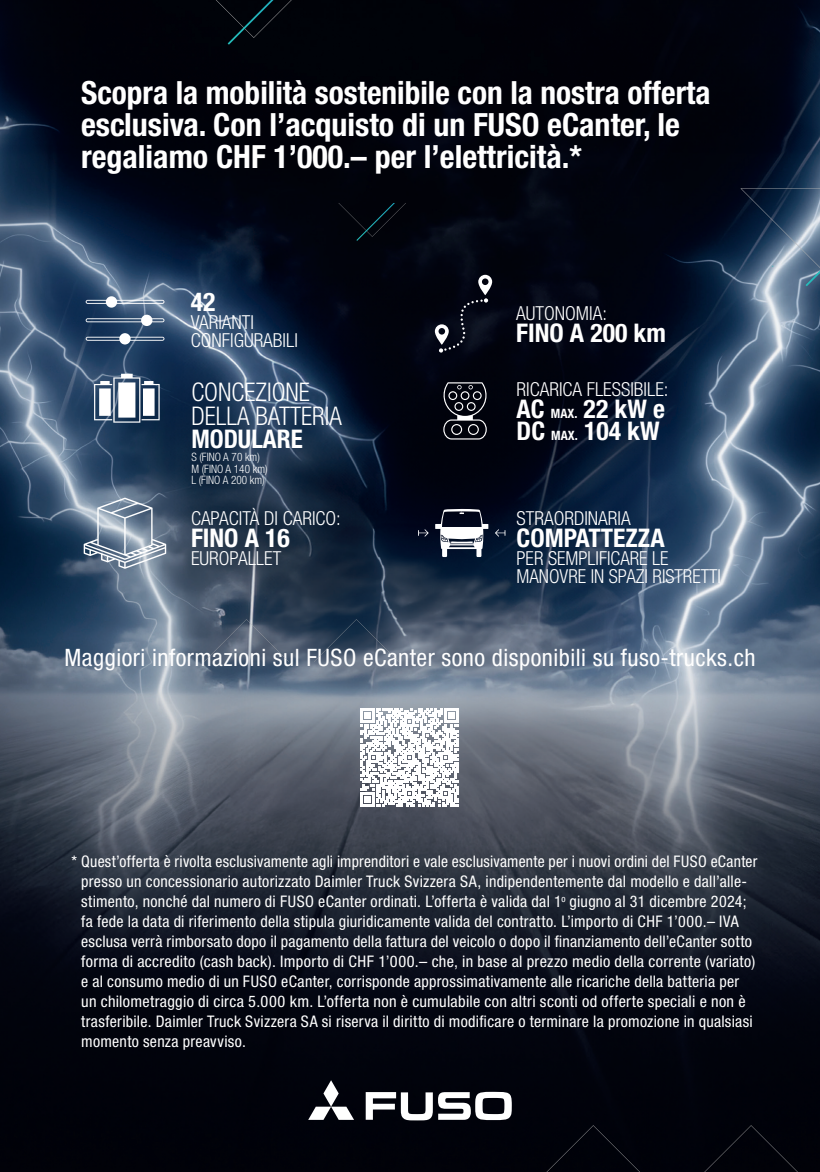
<style>
.page{position:relative;width:820px;height:1172px;background:#fff}
.page>*{position:absolute;margin:0;border:0;box-sizing:border-box;transform-origin:0 0}
.t1{font:700 condensed 120px "Helvetica Neue LT Std";color:#fff}
.t2{font:700 condensed 32px/32px "Helvetica Neue LT Std";color:#fff}
.t3{font:700 condensed 25.8px/21.8px "Helvetica Neue LT Std";color:#fff}
.t4{font:300 condensed 25.8px/24.4px "Helvetica Neue LT Std";color:#fff}
.t5{font:condensed 24px "Helvetica Neue LT Std";letter-spacing:.02em;color:#fff}
.t6{font:300 condensed 19.2px/18px "Helvetica Neue LT Std";color:#fff}
.t7{font:condensed 16px/20px "Helvetica Neue LT Std";letter-spacing:.02em;color:#fff}
.t8{font:300 condensed 11.6px/11.6px "Helvetica Neue LT Std";color:#fff}
.s1{font-size:12.8px}
</style>
<div class="page">
<img style="left:0;top:0;width:820px;height:1171px">
<div style="left:520px;top:1124px;width:147px;height:47px;background:#00020a"></div>
<div style="left:189px;top:0;width:129px;height:45px;background:#000309"></div>
<svg style="left:361px;top:708px;width:98px;height:98px"></svg>
<svg style="left:308px;top:1064px;width:46px;height:55px"></svg>
<svg style="left:366px;top:1075px;width:146px;height:45px"></svg>
<svg style="left:740px;top:188px;width:80px;height:98px;background:#475e77"></svg>
<svg style="left:204px;top:619px;width:85px;height:42px;background:#515f72"></svg>
<svg style="left:314px;top:619px;width:85px;height:42px;background:#36485e"></svg>
<svg style="left:418px;top:509px;width:87px;height:48px"></svg>
<svg style="left:86px;top:296px;width:78px;height:11px"></svg>
<svg style="left:86px;top:314px;width:78px;height:12px"></svg>
<svg style="left:86px;top:333px;width:78px;height:11px"></svg>
<svg style="left:84px;top:497px;width:82px;height:71px;background:#8898a9"></svg>
<svg style="left:435px;top:275px;width:57px;height:78px;background:#1a1d29"></svg>
<svg style="left:440px;top:382px;width:49px;height:57px;background:#303139"></svg>
<svg style="left:94px;top:373px;width:66px;height:49px"></svg>
<svg style="left:427px;top:203px;width:6px;height:39px"></svg>
<svg style="left:338px;top:203px;width:68px;height:38px;background:#03080f"></svg>
<div style="left:677px;top:1124px;width:143px;height:48px;background:#010209"></div>
<h1 class="t1" style="left:81px;top:51px;width:537px">YOU DRIVE,</h1>
<h2 class="t2" style="left:81px;top:76px;width:631px">Scopra la mobilità sostenibile con la nostra offerta esclusiva. Con l’acquisto di un FUSO eCanter, le regaliamo CHF 1’000.– per l’elettricità.*</h2>
<h3 class="t3" style="left:191px;top:290px;width:26px">42</h3>
<p class="t6" style="left:191px;top:313px;width:109px">VARIANTI<br>CONFIGURABILI</p>
<h3 class="t4" style="left:191px;top:379px;width:152px">CONCEZIONE<br>DELLA BATTERIA</h3>
<h3 class="t3" style="left:191px;top:428px;width:113px">MODULARE</h3>
<p class="t8" style="left:191px;top:451px;width:78px">S (FINO A 70 km)<br>M (FINO A 140 km)<br>L (FINO A 200 km)</p>
<p class="t6" style="left:191px;top:509px;width:151px">CAPACITÀ DI CARICO:</p>
<h3 class="t3" style="left:191px;top:526px;width:100px">FINO A 16</h3>
<p class="t6" style="left:191px;top:548px;width:92px">EUROPALLET</p>
<p class="t6" style="left:516px;top:304px;width:92px">AUTONOMIA:</p>
<h3 class="t3" style="left:516px;top:321px;width:151px">FINO A 200 km</h3>
<p class="t6" style="left:516px;top:380px;width:153px">RICARICA FLESSIBILE:</p>
<h3 class="t3" style="left:516px;top:397px;width:150px">AC <span class="s1">MAX.</span> 22 kW e<br>DC <span class="s1">MAX.</span> 104 kW</h3>
<p class="t6" style="left:516px;top:509px;width:116px">STRAORDINARIA</p>
<h3 class="t3" style="left:516px;top:526px;width:150px">COMPATTEZZA</h3>
<p class="t6" style="left:516px;top:548px;width:206px">PER SEMPLIFICARE LE<br>MANOVRE IN SPAZI RISTRETTI</p>
<h3 class="t5" style="left:64px;top:643px;width:692px">Maggiori informazioni sul FUSO eCanter sono disponibili su fuso-trucks.ch</h3>
<p class="t7" style="left:81px;top:851px;width:677px;text-indent:-10px">* Quest’offerta è rivolta esclusivamente agli imprenditori e vale esclusivamente per i nuovi ordini del FUSO eCanter presso un concessionario autorizzato Daimler Truck Svizzera SA, indipendentemente dal modello e dall’alle&shy;stimento, nonché dal numero di FUSO eCanter ordinati. L’offerta è valida dal 1<sup>o</sup> giugno al 31 dicembre 2024; fa fede la data di riferimento della stipula giuridicamente valida del contratto. L’importo di CHF 1’000.– IVA esclusa verrà rimborsato dopo il pagamento della fattura del veicolo o dopo il finanziamento dell’eCanter sotto forma di accredito (cash back). Importo di CHF 1’000.– che, in base al prezzo medio della corrente (variato) e al consumo medio di un FUSO eCanter, corrisponde approssimativamente alle ricariche della batteria per un chilometraggio di circa 5.000 km. L’offerta non è cumulabile con altri sconti od offerte speciali e non è trasferibile. Daimler Truck Svizzera SA si riserva il diritto di modificare o terminare la promozione in qualsiasi momento senza preavviso.</p>
</div>
